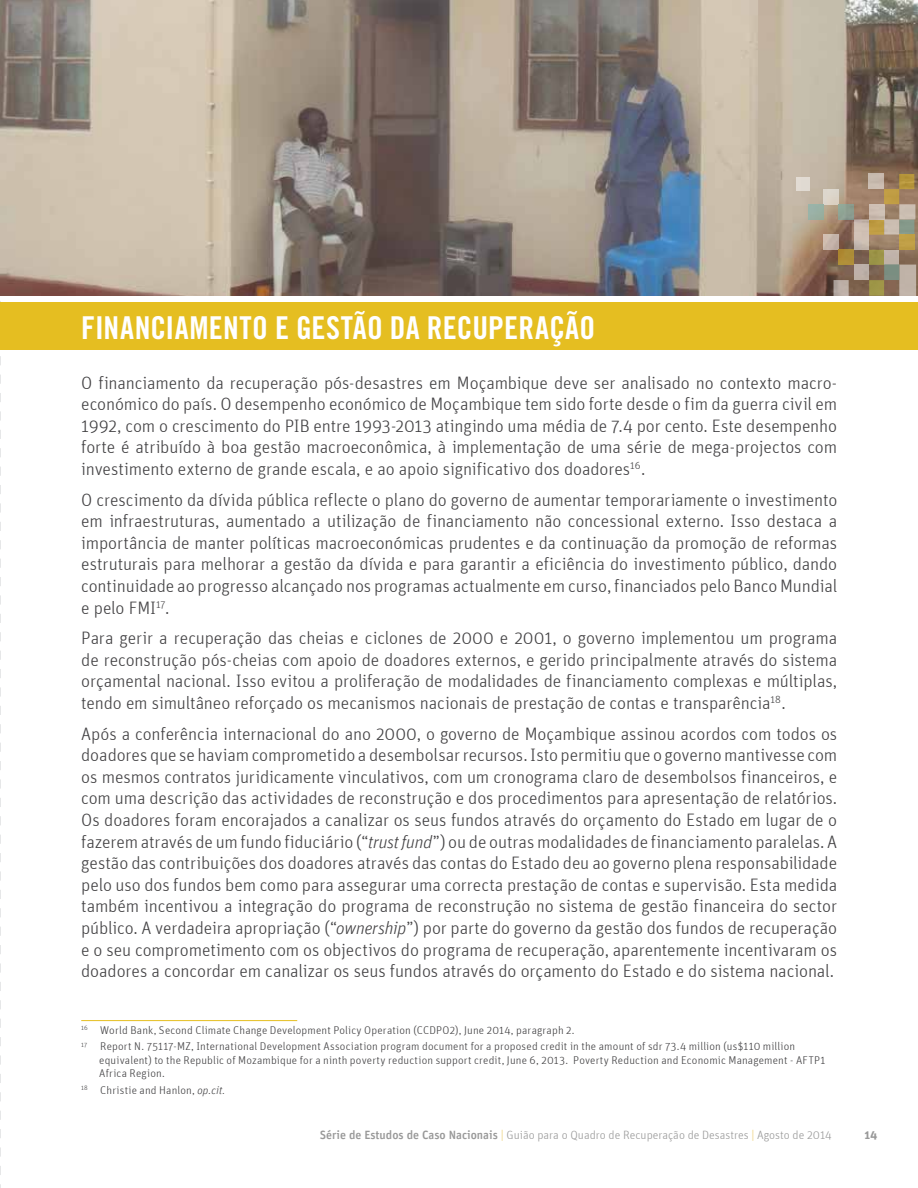
<style>
.page{position:relative;width:918px;height:1188px;background:#fff}
.page>*{position:absolute;margin:0;border:0;box-sizing:border-box;transform-origin:0 0}
.t1{font:31.5px "Trade Gothic LT Std Bd Cn 20";letter-spacing:.01em;color:#fff}
.t2{font:300 18px/21.6px "Unit";letter-spacing:-.005em;color:#414042;text-align:justify}
.t3{font:300 12px "Unit";color:#999}
.t4{font:700 12px "Unit";color:#999}
.t5{font:300 11.25px/16.2px "Unit";letter-spacing:.015em;color:#414042}
.s1{font-family:"Unit Light Italic TF";font-weight:400}
.s2{font-weight:500}
.s3{font-weight:700;color:#f3e0a6}
</style>
<div class="page">
<svg style="left:0;top:295px;width:1px;height:893px"></svg>
<img style="left:0;top:0;width:918px;height:295px">
<div style="left:0;top:302px;width:918px;height:48px;background:#e5be21"></div>
<div style="left:824px;top:189px;width:15px;height:15px;background:#dcd5ca"></div>
<svg style="left:824px;top:235px;width:15px;height:15px"></svg>
<div style="left:809px;top:204px;width:15px;height:15px;background:#99b1a4"></div>
<div style="left:839px;top:250px;width:15px;height:15px;background:#ae8d37"></div>
<div style="left:854px;top:265px;width:15px;height:15px;background:#beb1a8"></div>
<svg style="left:854px;top:235px;width:15px;height:15px"></svg>
<div style="left:839px;top:204px;width:15px;height:15px;background:#8d9e91"></div>
<svg style="left:834px;top:280px;width:15px;height:16px"></svg>
<svg style="left:869px;top:250px;width:47px;height:46px;background:#9c8e72"></svg>
<svg style="left:854px;top:174px;width:61px;height:61px;background:#af9878"></svg>
<div style="left:899px;top:235px;width:15px;height:15px;background:#c09f46"></div>
<div style="left:796px;top:177px;width:14px;height:13px;background:#e0dad2"></div>
<hr style="left:81px;top:1020px;width:216px;height:1px;background:#e5be21">
<h1 class="t1" style="left:81px;top:308px;width:516px">FINANCIAMENTO E GESTÃO DA RECUPERAÇÃO</h1>
<p class="t2" style="left:81px;top:373px;width:758px">O financiamento da recuperação pós-desastres em Moçambique deve ser analisado no contexto macro&shy;económico do país. O desempenho económico de Moçambique tem sido forte desde o fim da guerra civil em 1992, com o crescimento do PIB entre 1993-2013 atingindo uma média de 7.4 por cento. Este desempenho forte é atribuído à boa gestão macroeconômica, à implementação de uma série de mega-projectos com investimento externo de grande escala, e ao apoio significativo dos doadores<sup>16</sup>.</p>
<p class="t2" style="left:81px;top:490px;width:758px">O crescimento da dívida pública reflecte o plano do governo de aumentar temporariamente o investimento em infraestruturas, aumentado a utilização de financiamento não concessional externo. Isso destaca a importância de manter políticas macroeconómicas prudentes e da continuação da promoção de reformas estruturais para melhorar a gestão da dívida e para garantir a eficiência do investimento público, dando continuidade ao progresso alcançado nos programas actualmente em curso, financiados pelo Banco Mundial e pelo FMI<sup>17</sup>.</p>
<p class="t2" style="left:81px;top:629px;width:758px">Para gerir a recuperação das cheias e ciclones de 2000 e 2001, o governo implementou um programa de reconstrução pós-cheias com apoio de doadores externos, e gerido principalmente através do sistema orçamental nacional. Isso evitou a proliferação de modalidades de financiamento complexas e múltiplas, tendo em simultâneo reforçado os mecanismos nacionais de prestação de contas e transparência<sup>18</sup>.</p>
<p class="t2" style="left:81px;top:724px;width:758px">Após a conferência internacional do ano 2000, o governo de Moçambique assinou acordos com todos os doadores que se haviam comprometido a desembolsar recursos. Isto permitiu que o governo mantivesse com os mesmos contratos juridicamente vinculativos, com um cronograma claro de desembolsos financeiros, e com uma descrição das actividades de reconstrução e dos procedimentos para apresentação de relatórios.<br>Os doadores foram encorajados a canalizar os seus fundos através do orçamento do Estado em lugar de o fazerem através de um fundo fiduciário (“<span class="s1">trust fund</span>”) ou de outras modalidades de financiamento paralelas. A gestão das contribuições dos doadores através das contas do Estado deu ao governo plena responsabilidade pelo uso dos fundos bem como para assegurar uma correcta prestação de contas e supervisão. Esta medida também incentivou a integração do programa de reconstrução no sistema de gestão financeira do sector público. A verdadeira apropriação (“<span class="s1">ownership</span>”) por parte do governo da gestão dos fundos de recuperação e o seu comprometimento com os objectivos do programa de recuperação, aparentemente incentivaram os doadores a concordar em canalizar os seus fundos através do orçamento do Estado e do sistema nacional.</p>
<p class="t5" style="left:81px;top:1023px;width:715px"><sup>16</sup> World Bank, Second Climate Change Development Policy Operation (CCDPO2), June 2014, paragraph 2.<br><sup>17</sup> Report N. 75117-MZ, International Development Association program document for a proposed credit in the amount of sdr 73.4 million (us$110 million</p>
<p class="t5" style="left:99px;top:1054px;width:728px;line-height:13.5px">equivalent) to the Republic of Mozambique for a ninth poverty reduction support credit, June 6, 2013. Poverty Reduction and Economic Management - AFTP1<br>Africa Region.</p>
<p class="t5" style="left:81px;top:1083px;width:146px"><sup>18</sup> Christie and Hanlon, <span class="s1">op.cit.</span></p>
<p class="t3" style="left:320px;top:1130px;width:514px"><span class="s2">Série de Estudos de Caso Nacionais</span> <span class="s3">|</span> Guião para o Quadro de Recuperação de Desastres <span class="s3">|</span> Agosto de 2014</p>
<p class="t4" style="left:864px;top:1130px;width:15px">14</p>
</div>
